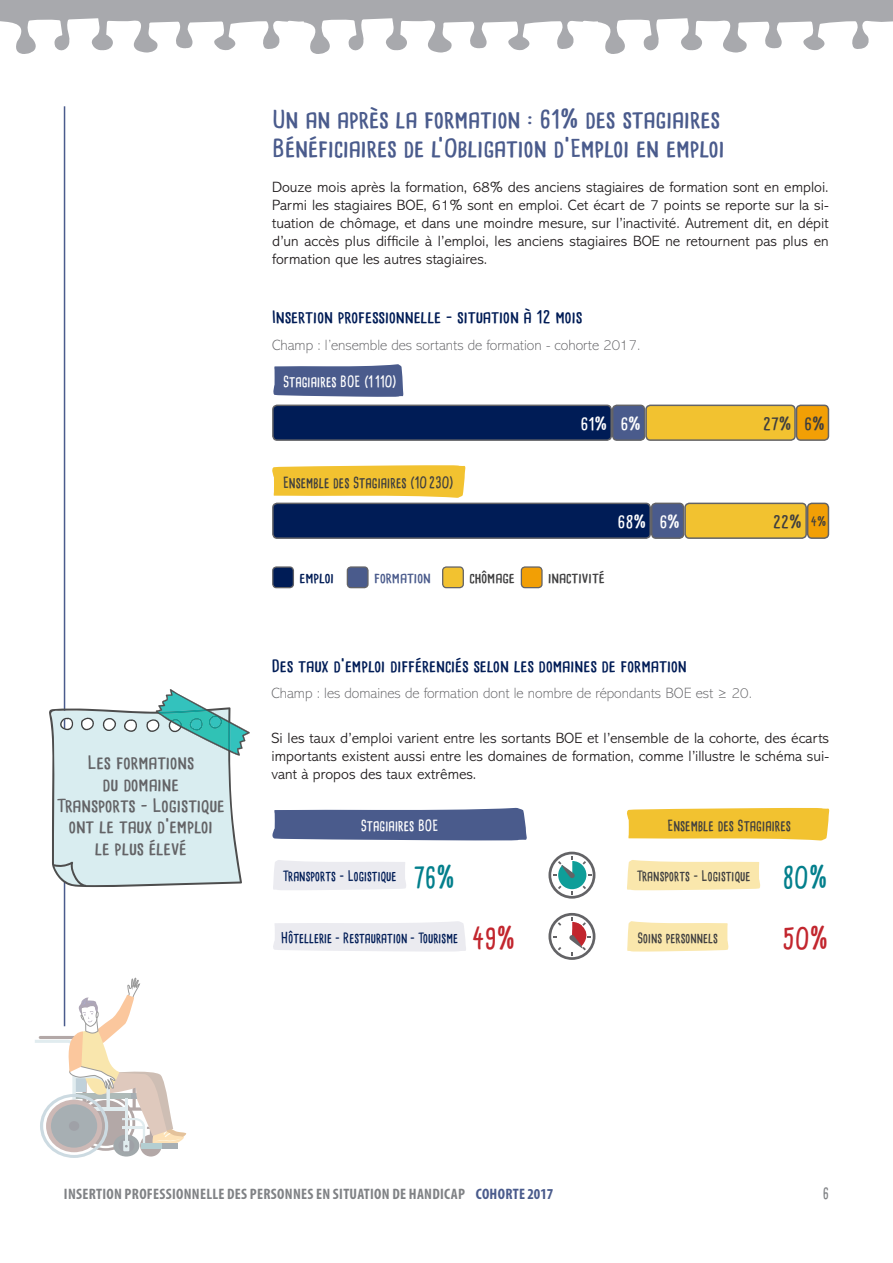
<style>
.page{position:relative;width:893px;height:1263px;background:#fff}
.page>*{position:absolute;margin:0;border:0;box-sizing:border-box;transform-origin:0 0}
.texte{font:700 28.35px "Cardenio Modern";color:#037f8c}
.texte-2{font:700 28.35px "Cardenio Modern";color:#c2262e}
.titre1{font:700 24px/28.8px "Cardenio Modern";letter-spacing:-.01em;color:#4a5b8c;scale:1.2 1}
.titre1-2{font:700 17.7px/21.3px "Cardenio Modern";letter-spacing:-.01em;color:#636366;text-align:center;scale:1.2 1}
.titre_grph{font:700 16.5px "Cardenio Modern";letter-spacing:-.01em;color:#001c56;scale:1.2 1}
.titre1-3{font:700 16.5px "Cardenio Modern";color:#fff;scale:1.2 1}
.titre1-4{font:700 16.5px "Cardenio Modern";color:#3e3e3f;scale:1.2 1}
.t1{font:700 condensed 15.15px "Myriad Pro";letter-spacing:.02em;color:#808285}
.t2{font:700 15.15px "Cardenio Modern";color:#808285}
.texte-3{font:300 15px/18px "Abadi MT Std";color:#231f20;text-align:justify}
.source{font:300 15px/18px "Abadi MT Std";color:#231f20;text-align:justify}
.source-2{font:200 15px "Abadi MT Std";color:#636366}
.texte-4{font:700 15px "Cardenio Modern";color:#3e3e3f}
.texte-5{font:700 15px "Cardenio Modern";color:#fff}
.titre1-5{font:700 14.1px "Cardenio Modern";letter-spacing:-.01em;color:#3e3e3f;scale:1.2 1}
.titre1-6{font:700 14.1px "Cardenio Modern";letter-spacing:-.01em;color:#4a5b8c;scale:1.2 1}
.titre1-7{font:700 14.1px "Cardenio Modern";letter-spacing:-.01em;color:#001c56;scale:1.2 1}
.texte-6{font:700 13.95px "Cardenio Modern";color:#001c56}
.texte-7{font:700 13.95px "Cardenio Modern";color:#3e3e3f}
.titre1-8{font:700 12px "Cardenio Modern";color:#3e3e3f;scale:1.2 1}
.s1{color:#4a5b8c}
</style>
<div class="page">
<div style="left:0;top:0;width:893px;height:78px;background:#a8a9ad"></div>
<svg style="left:0;top:18px;width:893px;height:60px;fill:#fff"></svg>
<hr style="left:64px;top:106px;width:1px;height:920px;background:#4a5b8c">
<svg style="left:548px;top:852px;width:47px;height:47px"></svg>
<svg style="left:49px;top:689px;width:201px;height:198px"></svg>
<svg style="left:273px;top:860px;width:133px;height:30px;background:#ececf1"></svg>
<svg style="left:273px;top:921px;width:193px;height:31px;background:#ededf1"></svg>
<svg style="left:627px;top:860px;width:134px;height:30px;background:#fae8b2"></svg>
<svg style="left:627px;top:921px;width:102px;height:31px;background:#fae9b5"></svg>
<svg style="left:548px;top:913px;width:47px;height:47px"></svg>
<svg style="left:35px;top:977px;width:152px;height:181px"></svg>
<div style="left:273px;top:405px;width:338px;height:35px;background:#001c56;border-radius:4px"></div>
<div style="left:272px;top:405px;width:340px;height:36px;border:2px solid #636366;border-radius:4px"></div>
<div style="left:273px;top:567px;width:20px;height:21px;background:#001c56;border-radius:4px"></div>
<div style="left:272px;top:566px;width:22px;height:22px;border:1px solid #636366;border-radius:4px"></div>
<div style="left:347px;top:567px;width:21px;height:21px;background:#4a5b8c;border-radius:4px"></div>
<div style="left:347px;top:566px;width:22px;height:22px;border:1px solid #636366;border-radius:4px"></div>
<div style="left:443px;top:567px;width:20px;height:21px;background:#f2c230;border-radius:4px"></div>
<div style="left:442px;top:566px;width:22px;height:22px;border:1px solid #636366;border-radius:4px"></div>
<div style="left:521px;top:567px;width:21px;height:21px;background:#f29f05;border-radius:4px"></div>
<div style="left:521px;top:566px;width:22px;height:22px;border:1px solid #636366;border-radius:4px"></div>
<div style="left:273px;top:503px;width:377px;height:35px;background:#001c56;border-radius:4px"></div>
<div style="left:272px;top:503px;width:379px;height:36px;border:2px solid #636366;border-radius:4px"></div>
<div style="left:613px;top:405px;width:32px;height:35px;background:#4a5b8c;border-radius:4px"></div>
<div style="left:612px;top:405px;width:33px;height:36px;border:2px solid #636366;border-radius:4px"></div>
<div style="left:652px;top:503px;width:32px;height:35px;background:#4a5b8c;border-radius:4px"></div>
<div style="left:651px;top:503px;width:33px;height:36px;border:2px solid #636366;border-radius:4px"></div>
<div style="left:646px;top:405px;width:149px;height:35px;background:#f2c230;border-radius:4px"></div>
<div style="left:645px;top:405px;width:151px;height:36px;border:2px solid #636366;border-radius:4px"></div>
<div style="left:685px;top:503px;width:121px;height:35px;background:#f2c230;border-radius:4px"></div>
<div style="left:684px;top:503px;width:123px;height:36px;border:2px solid #636366;border-radius:4px"></div>
<div style="left:796px;top:405px;width:32px;height:35px;background:#f29f05;border-radius:4px"></div>
<div style="left:796px;top:405px;width:33px;height:36px;border:2px solid #636366;border-radius:4px"></div>
<div style="left:808px;top:503px;width:20px;height:35px;background:#f29f05;border-radius:4px"></div>
<div style="left:807px;top:503px;width:22px;height:36px;border:2px solid #636366;border-radius:4px"></div>
<svg style="left:627px;top:808px;width:203px;height:33px;background:#f3c844"></svg>
<svg style="left:272px;top:465px;width:194px;height:33px;background:#f3c844"></svg>
<svg style="left:272px;top:807px;width:255px;height:33px;background:#5c6b97"></svg>
<svg style="left:273px;top:364px;width:131px;height:33px;background:#5c6b97"></svg>
<p class="titre1" style="left:272px;top:105px;width:379px">Un an après la formation : 61% des stagiaires<br>Bénéficiaires de l’Obligation d’Emploi en emploi</p>
<p class="texte-3" style="left:272px;top:178px;width:558px">Douze mois après la formation, 68% des anciens stagiaires de formation sont en emploi.<br>Parmi les stagiaires BOE, 61% sont en emploi. Cet écart de 7 points se reporte sur la si&shy;tuation de chômage, et dans une moindre mesure, sur l’inactivité. Autrement dit, en dépit d’un accès plus difficile à l’emploi, les anciens stagiaires BOE ne retournent pas plus en formation que les autres stagiaires.</p>
<p class="titre_grph" style="left:272px;top:306px;width:260px">Insertion professionnelle - situation à 12 mois</p>
<p class="source-2" style="left:272px;top:337px;width:370px">Champ : l’ensemble des sortants de formation - cohorte 2017.</p>
<p class="titre1-2" style="left:57px;top:752px;width:141px">Les formations<br>du domaine<br>Transports – Logistique ont le taux d’emploi<br>le plus élevé</p>
<p class="texte-5" style="left:283px;top:372px;width:115px">Stagiaires BOE (1110)</p>
<p class="titre1-3" style="left:580px;top:413px;width:24px">61%</p>
<p class="titre1-3" style="left:620px;top:413px;width:19px">6%</p>
<p class="texte-4" style="left:283px;top:472px;width:172px">Ensemble des Stagiaires (10230)</p>
<p class="titre1-3" style="left:617px;top:511px;width:26px">68%</p>
<p class="titre1-3" style="left:659px;top:511px;width:19px">6%</p>
<p class="titre1-7" style="left:300px;top:568px;width:30px">emploi</p>
<p class="titre1-6" style="left:374px;top:568px;width:49px">formation</p>
<p class="titre1-5" style="left:469px;top:568px;width:39px">chômage</p>
<p class="titre1-5" style="left:548px;top:568px;width:49px">inactivité</p>
<p class="titre1-4" style="left:763px;top:413px;width:25px">27%</p>
<p class="titre1-4" style="left:804px;top:413px;width:19px">6%</p>
<p class="titre1-4" style="left:773px;top:511px;width:26px">22%</p>
<p class="titre1-8" style="left:811px;top:513px;width:14px">4%</p>
<p class="titre_grph" style="left:271px;top:654px;width:348px">Des taux d’emploi différenciés selon les domaines de formation</p>
<p class="source-2" style="left:271px;top:685px;width:482px">Champ : les domaines de formation dont le nombre de répondants BOE est ≥ 20.</p>
<p class="source" style="left:271px;top:729px;width:559px">Si les taux d’emploi varient entre les sortants BOE et l’ensemble de la cohorte, des écarts importants existent aussi entre les domaines de formation, comme l’illustre le schéma sui&shy;vant à propos des taux extrêmes.</p>
<p class="texte-5" style="left:361px;top:815px;width:79px">Stagiaires BOE</p>
<p class="texte-4" style="left:668px;top:815px;width:125px">Ensemble des Stagiaires</p>
<p class="texte-6" style="left:283px;top:867px;width:115px">Transports - Logistique</p>
<p class="texte" style="left:414px;top:858px;width:43px">76%</p>
<p class="texte-6" style="left:281px;top:928px;width:179px">Hôtellerie - Restauration - Tourisme</p>
<p class="texte-2" style="left:472px;top:919px;width:44px">49%</p>
<p class="texte-7" style="left:637px;top:867px;width:115px">Transports - Logistique</p>
<p class="texte-7" style="left:637px;top:928px;width:82px">Soins personnels</p>
<p class="texte" style="left:782px;top:858px;width:46px">80%</p>
<p class="texte-2" style="left:782px;top:919px;width:47px">50%</p>
<p class="t1" style="left:64px;top:1185px;width:491px">INSERTION PROFESSIONNELLE DES PERSONNES EN SITUATION DE HANDICAP <span class="s1">COHORTE 2017</span></p>
<p class="t2" style="left:823px;top:1183px;width:8px">6</p>
</div>
